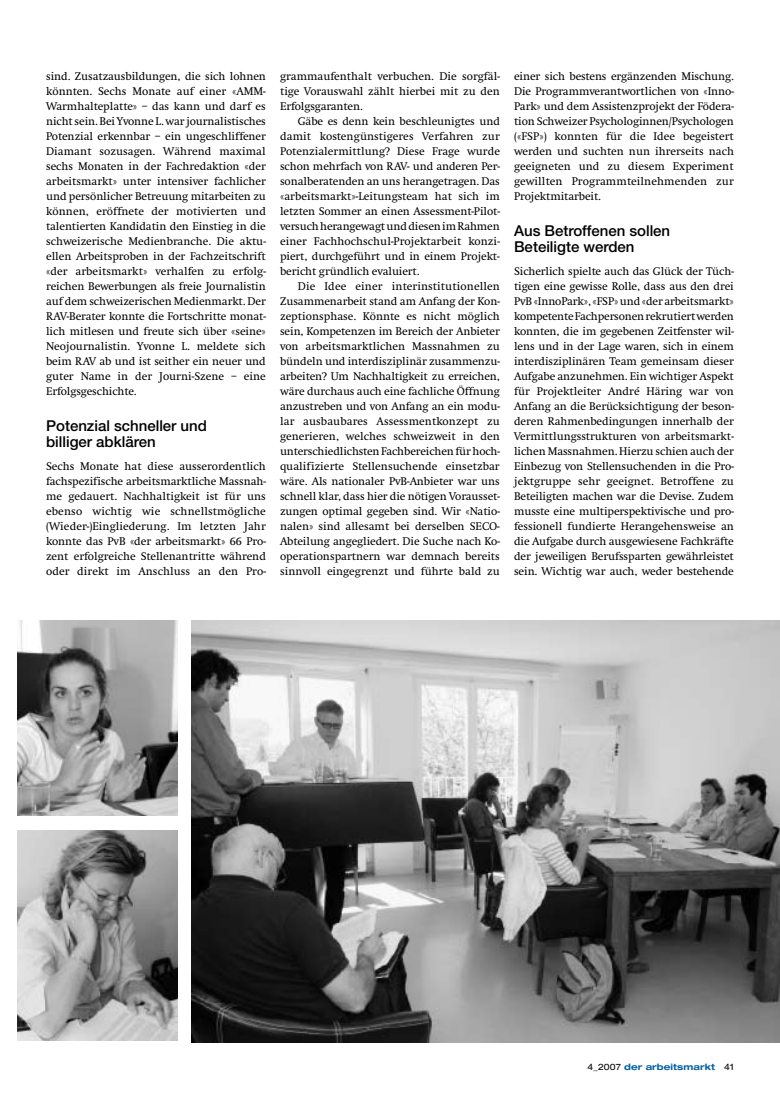
<style>
.page{position:relative;width:780px;height:1099px;background:#fff}
.page>*{position:absolute;margin:0;border:0;box-sizing:border-box;transform-origin:0 0}
.t1{font:500 15px/16.2px "Helvetica Neue";color:#000}
.t2{font:11.5px/15px "Swift EF";letter-spacing:-.005em;color:#000;text-align:justify}
.t3{font:700 expanded 8.75px "Helvetica Neue";letter-spacing:.01em;color:#0061a1}
.s1{font-weight:400;color:#000}
</style>
<div class="page">
<img style="left:191px;top:620px;width:589px;height:422px">
<img style="left:18px;top:620px;width:159px;height:195px">
<img style="left:18px;top:830px;width:159px;height:210px">
<p class="t2" style="left:46px;top:69px;width:221px">sind. Zusatzausbildungen, die sich lohnen könnten. Sechs Monate auf einer «AMM-Warmhalteplatte» – das kann und darf es nicht sein. Bei Yvonne L. war journalistisches Potenzial erkennbar – ein ungeschliffener Diamant sozusagen. Während maximal sechs Monaten in der Fachredaktion «der arbeitsmarkt» unter intensiver fachlicher und persönlicher Betreuung mitarbeiten zu können, eröffnete der motivierten und talentierten Kandidatin den Einstieg in die schweizerische Medienbranche. Die aktu&shy;ellen Arbeitsproben in der Fachzeitschrift «der arbeitsmarkt» verhalfen zu erfolg&shy;reichen Bewerbungen als freie Journalistin auf dem schweizerischen Medienmarkt. Der RAV-Berater konnte die Fortschritte monat&shy;lich mitlesen und freute sich über «seine» Neojournalistin. Yvonne L. meldete sich beim RAV ab und ist seither ein neuer und guter Name in der Journi-Szene – eine Erfolgsgeschichte.</p>
<h1 class="t1" style="left:46px;top:417px;width:162px">Potenzial schneller und billiger abklären</h1>
<p class="t2" style="left:46px;top:459px;width:221px">Sechs Monate hat diese ausserordentlich fachspezifische arbeitsmarktliche Massnah&shy;me gedauert. Nachhaltigkeit ist für uns ebenso wichtig wie schnellstmögliche (Wieder-)Eingliederung. Im letzten Jahr konnte das PvB «der arbeitsmarkt» 66 Pro&shy;zent erfolgreiche Stellenantritte während oder direkt im Anschluss an den Pro-</p>
<p class="t2" style="left:280px;top:69px;width:221px">grammaufenthalt verbuchen. Die sorgfäl&shy;tige Vorauswahl zählt hierbei mit zu den Erfolgsgaranten.</p>
<p class="t2" style="left:280px;top:114px;width:221px;text-indent:18px">Gäbe es denn kein beschleunigtes und damit kostengünstigeres Verfahren zur Potenzialermittlung? Diese Frage wurde schon mehrfach von RAV- und anderen Per&shy;sonalberatenden an uns herangetragen. Das «arbeitsmarkt»-Leitungsteam hat sich im letzten Sommer an einen Assessment-Pilot&shy;versuch herangewagt und diesen im Rahmen einer Fachhochschul-Projektarbeit konzi&shy;piert, durchgeführt und in einem Projekt&shy;bericht gründlich evaluiert.</p>
<p class="t2" style="left:280px;top:279px;width:221px;text-indent:18px">Die Idee einer interinstitutionellen Zusammenarbeit stand am Anfang der Kon&shy;zeptionsphase. Könnte es nicht möglich sein, Kompetenzen im Bereich der Anbieter von arbeitsmarktlichen Massnahmen zu bündeln und interdisziplinär zusammenzu&shy;arbeiten? Um Nachhaltigkeit zu erreichen, wäre durchaus auch eine fachliche Öffnung anzustreben und von Anfang an ein modu&shy;lar ausbaubares Assessmentkonzept zu generieren, welches schweizweit in den unterschiedlichsten Fachbereichen für hoch&shy;qualifizierte Stellensuchende einsetzbar wäre. Als nationaler PvB-Anbieter war uns schnell klar, dass hier die nötigen Vorausset&shy;zungen optimal gegeben sind. Wir «Natio&shy;nalen» sind allesamt bei derselben SECO-Abteilung angegliedert. Die Suche nach Ko&shy;operationspartnern war demnach bereits sinnvoll eingegrenzt und führte bald zu</p>
<p class="t2" style="left:514px;top:69px;width:221px">einer sich bestens ergänzenden Mischung.<br>Die Programmverantwortlichen von «Inno-Park» und dem Assistenzprojekt der Födera&shy;tion Schweizer Psychologinnen/Psychologen («FSP») konnten für die Idee begeistert werden und suchten nun ihrerseits nach geeigneten und zu diesem Experiment gewillten Programmteilnehmenden zur Projektmitarbeit.</p>
<h1 class="t1" style="left:514px;top:222px;width:158px">Aus Betroffenen sollen<br>Beteiligte werden</h1>
<p class="t2" style="left:514px;top:264px;width:221px">Sicherlich spielte auch das Glück der Tüch&shy;tigen eine gewisse Rolle, dass aus den drei PvB «InnoPark», «FSP» und «der arbeitsmarkt» kompetente Fachpersonen rekrutiert werden konnten, die im gegebenen Zeitfenster wil&shy;lens und in der Lage waren, sich in einem interdisziplinären Team gemeinsam dieser Aufgabe anzunehmen. Ein wichtiger Aspekt für Projektleiter André Häring war von Anfang an die Berücksichtigung der beson&shy;deren Rahmenbedingungen innerhalb der Vermittlungsstrukturen von arbeitsmarkt&shy;lichen Massnahmen. Hierzu schien auch der Einbezug von Stellensuchenden in die Pro&shy;jektgruppe sehr geeignet. Betroffene zu Beteiligten machen war die Devise. Zudem musste eine multiperspektivische und pro&shy;fessionell fundierte Herangehensweise an die Aufgabe durch ausgewiesene Fachkräfte der jeweiligen Berufssparten gewährleistet sein. Wichtig war auch, weder bestehende</p>
<p class="t3" style="left:587px;top:1061px;width:148px"><span class="s1">4_2007</span> der arbeitsmarkt <span class="s1">41</span></p>
</div>
